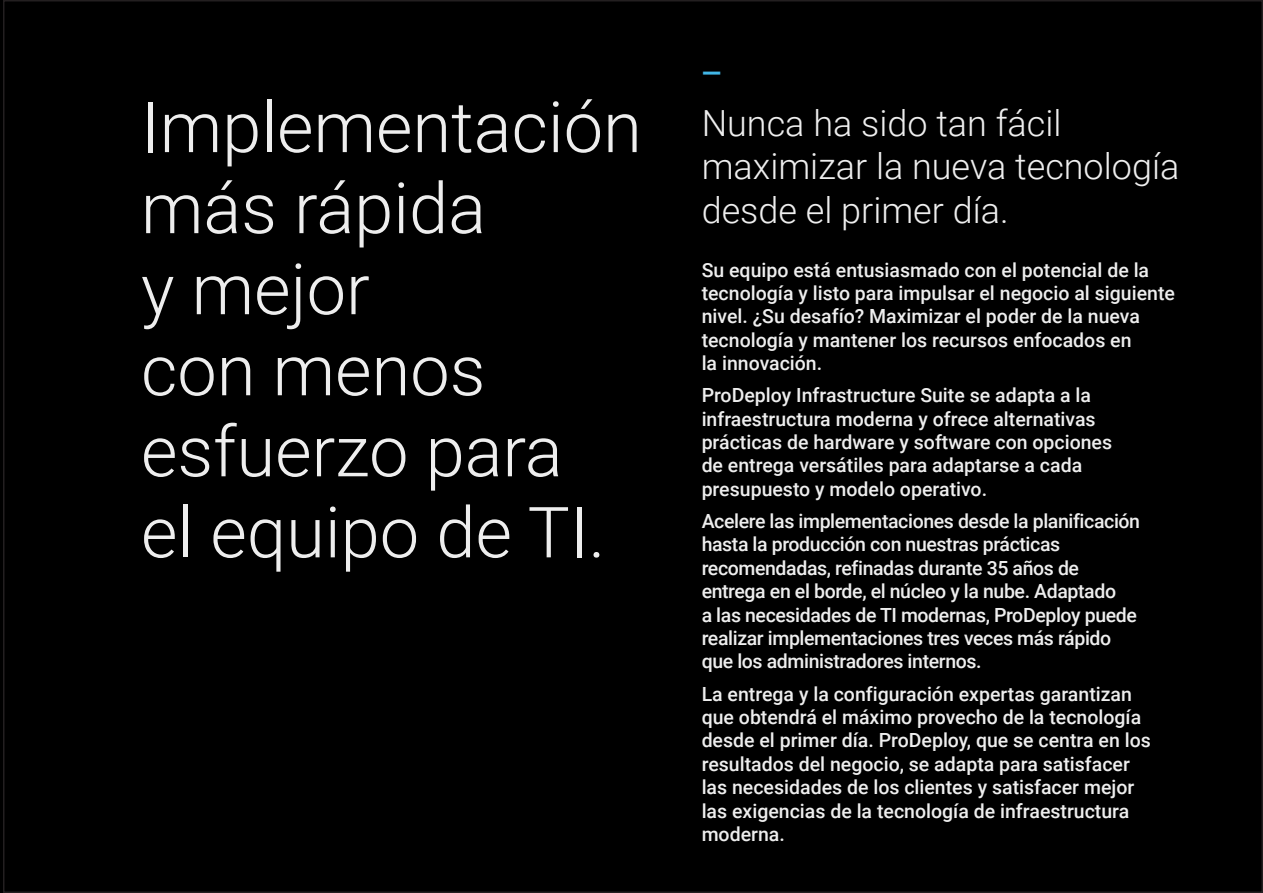
<style>
.page{position:relative;width:1263px;height:893px;background:#fff}
.page>*{position:absolute;margin:0;border:0;box-sizing:border-box;transform-origin:0 0}
.t1{font:300 70.5px/81px "Roboto";color:#eee}
.t2{font:300 36px/43.2px "Roboto";color:#eee}
.t3{font:700 25.5px "Roboto";color:#41b6e6}
.t4{font:500 19.5px/23.4px "Roboto";color:#eee}
.t5{font:500 19.5px/23.4px "Roboto";letter-spacing:-.02em;color:#eee}
</style>
<div class="page">
<hr style="left:0;top:0;width:3px;height:892px;background:#000">
<div style="left:4px;top:1px;width:1258px;height:891px;background:#000"></div>
<p class="t1" style="left:141px;top:84px;width:502px">Implementación más rápida<br>y mejor<br>con menos esfuerzo para<br>el equipo de TI.</p>
<p class="t3" style="left:702px;top:55px;width:21px">—</p>
<p class="t2" style="left:702px;top:100px;width:479px">Nunca ha sido tan fácil maximizar la nueva tecnología desde el primer día.</p>
<p class="t4" style="left:702px;top:257px;width:475px">Su equipo está entusiasmado con el potencial de la tecnología y listo para impulsar el negocio al siguiente nivel. ¿Su desafío? Maximizar el poder de la nueva tecnología y mantener los recursos enfocados en<br>la innovación.</p>
<p class="t4" style="left:702px;top:383px;width:412px">ProDeploy Infrastructure Suite se adapta a la infraestructura moderna y ofrece alternativas prácticas de hardware y software con opciones de entrega versátiles para adaptarse a cada presupuesto y modelo operativo.</p>
<p class="t5" style="left:702px;top:508px;width:440px">Acelere las implementaciones desde la planificación hasta la producción con nuestras prácticas recomendadas, refinadas durante 35 años de entrega en el borde, el núcleo y la nube. Adaptado<br>a las necesidades de TI modernas, ProDeploy puede realizar implementaciones tres veces más rápido que los administradores internos.</p>
<p class="t4" style="left:702px;top:681px;width:451px">La entrega y la configuración expertas garantizan que obtendrá el máximo provecho de la tecnología desde el primer día. ProDeploy, que se centra en los resultados del negocio, se adapta para satisfacer las necesidades de los clientes y satisfacer mejor las exigencias de la tecnología de infraestructura moderna.</p>
</div>
